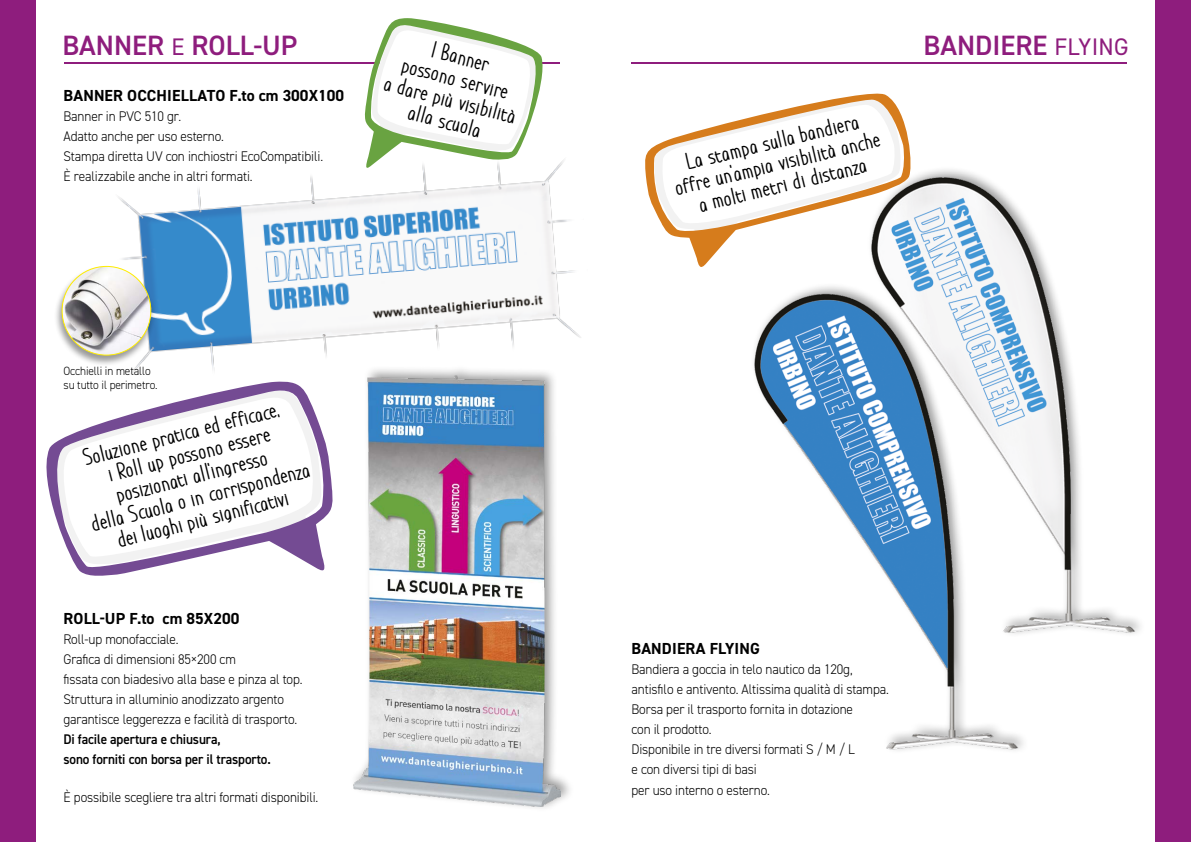
<style>
.page{position:relative;width:1191px;height:842px;background:#fff}
.page>*{position:absolute;margin:0;border:0;box-sizing:border-box;transform-origin:0 0}
.t1{font:600 28px "DIN2014";color:#8e1d7d}
.t2{font:700 23px/22px "Im Wunderland";color:#000;text-align:center}
.t3{font:700 16px "DIN2014";letter-spacing:.01em;color:#000}
.t4{font:300 14px/20px "DIN2014";letter-spacing:-.01em;color:#000;scale:.95 1}
.t5{font:600 14px/20px "DIN2014";letter-spacing:-.01em;color:#000;scale:.95 1}
.t6{font:300 12px/14px "DIN2014";letter-spacing:-.01em;color:#000;scale:.95 1}
.s1{font-weight:400;font-size:24px}
</style>
<div class="page">
<img style="left:118px;top:160px;width:463px;height:205px">
<div style="left:350px;top:364px;width:224px;height:448px;background:#000;opacity:.4"></div>
<img style="left:354px;top:376px;width:206px;height:431px">
<img style="left:754px;top:171px;width:386px;height:580px">
<div style="left:54px;top:265px;width:101px;height:102px;background:#000;opacity:.4"></div>
<img style="left:62px;top:266px;width:89px;height:89px;border-radius:44px">
<hr style="left:64px;top:62px;width:495px;height:2px;background:#8e1d7d">
<hr style="left:631px;top:62px;width:496px;height:2px;background:#8e1d7d">
<svg style="left:645px;top:93px;width:318px;height:183px"></svg>
<svg style="left:343px;top:18px;width:217px;height:180px"></svg>
<svg style="left:46px;top:365px;width:287px;height:211px"></svg>
<div style="left:1155px;top:0;width:36px;height:842px;background:#8e1d7d"></div>
<div style="left:0;top:0;width:36px;height:842px;background:#8e1d7d"></div>
<h1 class="t1" style="left:62px;top:27px;width:237px">BANNER <span class="s1">E</span> ROLL-UP</h1>
<h1 class="t1" style="left:923px;top:27px;width:207px">BANDIERE <span class="s1">FLYING</span></h1>
<h2 class="t2" style="left:399px;top:29px;width:136px;rotate:14deg">I Banner<br>possono servire<br>a dare più visibilità alla scuola</h2>
<p class="t3" style="left:64px;top:84px;width:282px">BANNER OCCHIELLATO F.to cm 300X100</p>
<p class="t4" style="left:64px;top:106px;width:275px">Banner in PVC 510 gr.<br>Adatto anche per uso esterno.<br>Stampa diretta UV con inchiostri EcoCompatibili.<br>È realizzabile anche in altri formati.</p>
<h2 class="t2" style="left:668px;top:154px;width:211px;rotate:-13deg">La stampa sulla bandiera offre un’ampia visibilità anche a molti metri di distanza</h2>
<p class="t6" style="left:64px;top:364px;width:100px">Occhielli in metallo su tutto il perimetro.</p>
<h2 class="t2" style="left:74px;top:448px;width:225px;rotate:-14deg">Soluzione pratica ed efficace,<br>i Roll up possono essere posizionati all’ingresso<br>della Scuola o in corrispondenza dei luoghi più significativi</h2>
<p class="t3" style="left:64px;top:608px;width:177px">ROLL-UP F.to cm 85X200</p>
<p class="t4" style="left:64px;top:629px;width:253px">Roll-up monofacciale.<br>Grafica di dimensioni 85×200 cm<br>fissata con biadesivo alla base e pinza al top.<br>Struttura in alluminio anodizzato argento garantisce leggerezza e facilità di trasporto.</p>
<p class="t5" style="left:64px;top:729px;width:220px">Di facile apertura e chiusura,<br>sono forniti con borsa per il trasporto.</p>
<p class="t4" style="left:64px;top:787px;width:270px">È possibile scegliere tra altri formati disponibili.</p>
<p class="t3" style="left:631px;top:638px;width:130px">BANDIERA FLYING</p>
<p class="t4" style="left:631px;top:660px;width:272px">Bandiera a goccia in telo nautico da 120g, antisfilo e antivento. Altissima qualità di stampa.<br>Borsa per il trasporto fornita in dotazione<br>con il prodotto.<br>Disponibile in tre diversi formati S / M / L<br>e con diversi tipi di basi<br>per uso interno o esterno.</p>
</div>
